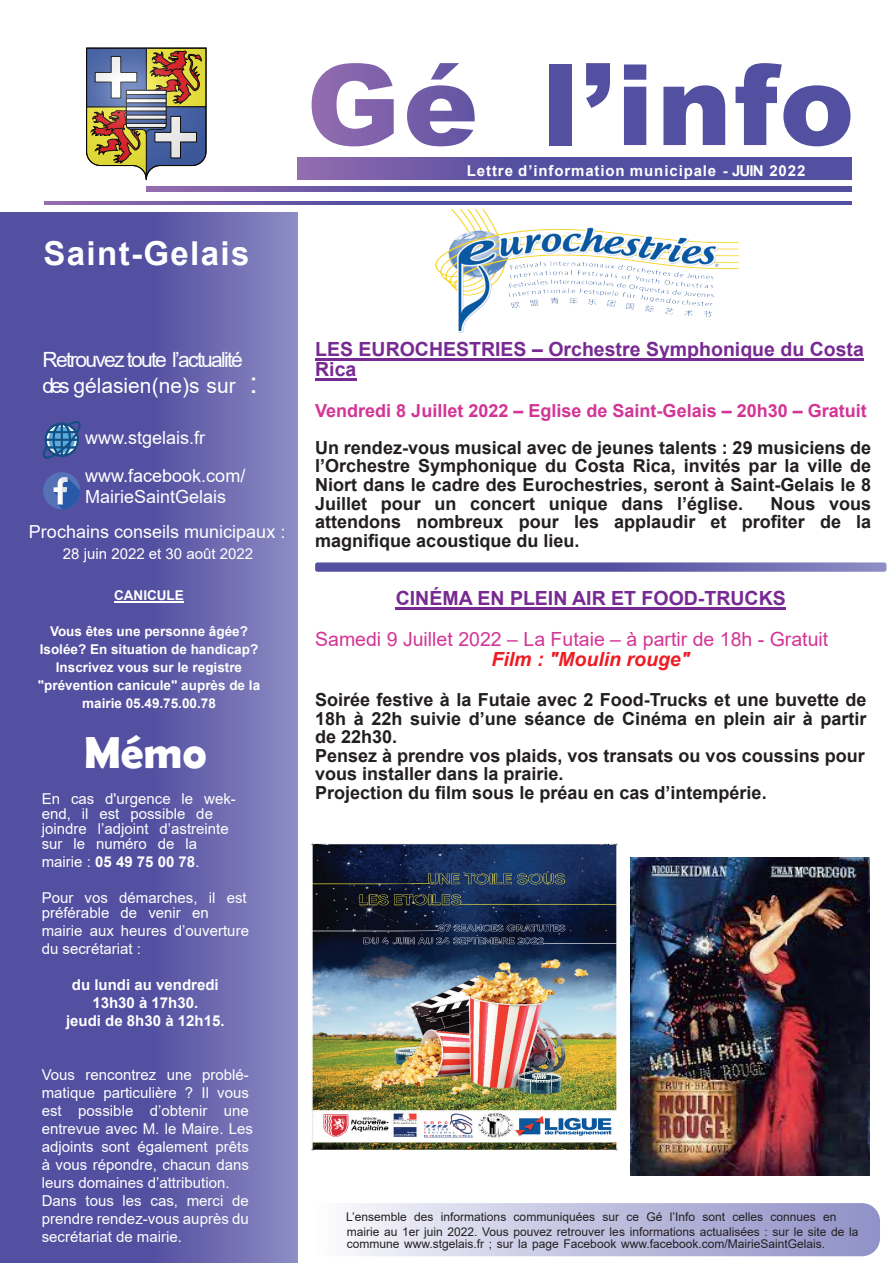
<style>
.page{position:relative;width:894px;height:1263px;background:#fff}
.page>*{position:absolute;margin:0;border:0;box-sizing:border-box;transform-origin:0 0}
.t1{font:700 45px "Berlin Sans FB Demi";color:#fff}
.t2{font:700 33px "Arial";letter-spacing:.04em;color:#fff}
.t3{font:21px/25.5px "Arial";letter-spacing:-.08em;color:#fff}
.t4{font:700 19.5px/20.1px "Arial";color:#772a91}
.t5{font:19.5px "Arial";color:#d33595}
.t6{font:italic 700 19.5px "Arial";color:#ee1d23}
.t7{font:700 18px/18.6px "Arial";color:#231f20;text-align:justify}
.t8{font:18px/37.7px "Arial";color:#fff}
.t9{font:700 18px "Arial";color:#d33595}
.t10{font:15px/18px "Arial";color:#fff}
.t11{font:700 15px/18px "Arial";color:#fff;text-align:center}
.t12{font:700 15px "Arial";letter-spacing:.06em;color:#fff}
.t13{font:700 13.5px/18px "Arial";color:#fff;text-align:center}
.t14{font:12px/14.4px "Arial";color:#231f20}
.s1{font-size:30px}
.s2{font-weight:400}
</style>
<div class="page">
<div style="left:309px;top:1203px;width:570px;height:53px;background:linear-gradient(to right,#fafafd,#8d8dc5);border-radius:18px"></div>
<svg style="left:311px;top:63px;width:82px;height:83px"></svg>
<svg style="left:407px;top:63px;width:67px;height:83px"></svg>
<div style="left:549px;top:64px;width:22px;height:81px;background:#534fa1"></div>
<svg style="left:586px;top:82px;width:23px;height:26px"></svg>
<svg style="left:624px;top:64px;width:22px;height:81px;background:#625fa9"></svg>
<svg style="left:663px;top:85px;width:62px;height:60px"></svg>
<svg style="left:735px;top:63px;width:115px;height:83px"></svg>
<svg style="left:298px;top:157px;width:552px;height:23px;background:#6054a3"></svg>
<svg style="left:146px;top:186px;width:704px;height:5px;background:#6054a3"></svg>
<svg style="left:45px;top:201px;width:805px;height:3px;background:#6054a3"></svg>
<svg style="left:0;top:213px;width:298px;height:1050px;background:#615ea9"></svg>
<hr style="left:114px;top:601px;width:70px;height:2px;background:#fff">
<svg style="left:86px;top:48px;width:120px;height:132px"></svg>
<svg style="left:42px;top:420px;width:40px;height:40px;background:#4266a2"></svg>
<div style="left:43px;top:472px;width:37px;height:37px;background:#5672b7;border-radius:50%"></div>
<svg style="left:54px;top:477px;width:26px;height:32px"></svg>
<hr style="left:315px;top:358px;width:548px;height:2px;background:#772a91">
<hr style="left:315px;top:378px;width:41px;height:2px;background:#772a91">
<svg style="left:315px;top:562px;width:571px;height:10px;background:#6c69af"></svg>
<hr style="left:395px;top:607px;width:390px;height:2px;background:#772a91">
<img style="left:435px;top:209px;width:304px;height:124px">
<img style="left:311px;top:843px;width:306px;height:307px">
<img style="left:630px;top:857px;width:239px;height:319px">
<h2 class="t2" style="left:43px;top:241px;width:207px">Saint-Gelais</h2>
<p class="t3" style="left:43px;top:349px;width:217px">Retrouvez toute l’actualité des gélasien(ne)s sur <span class="s1">:</span></p>
<p class="t8" style="left:85px;top:420px;width:162px">www.stgelais.fr www.facebook.com/</p>
<p class="t8" style="left:85px;top:480px;width:143px">MairieSaintGelais</p>
<p class="t8" style="left:29px;top:514px;width:258px">Prochains conseils municipaux :</p>
<p class="t10" style="left:63px;top:546px;width:192px">28 juin 2022 et 30 août 2022</p>
<p class="t13" style="left:114px;top:587px;width:71px">CANICULE</p>
<p class="t13" style="left:38px;top:623px;width:224px">Vous êtes une personne âgée?<br>Isolée? En situation de handicap?<br>Inscrivez vous sur le registre "prévention canicule" auprès de la mairie 05.49.75.00.78</p>
<h1 class="t1" style="left:84px;top:727px;width:124px">Mémo</h1>
<p class="t10" style="left:42px;top:793px;width:195px;line-height:15px">En cas d'urgence le wek&shy;end, il est possible de joindre l’adjoint d’astreinte sur le numéro de la</p>
<p class="t11" style="left:42px;top:854px;width:159px"><span class="s2">mairie :</span> 05 49 75 00 78<span class="s2">.</span></p>
<p class="t10" style="left:42px;top:892px;width:206px;line-height:15px">Pour vos démarches, il est préférable de venir en</p>
<p class="t10" style="left:42px;top:923px;width:209px">mairie aux heures d’ouverture du secrétariat :</p>
<p class="t11" style="left:66px;top:977px;width:160px">du lundi au vendredi<br>13h30 à 17h30.<br>jeudi de 8h30 à 12h15.</p>
<p class="t10" style="left:42px;top:1067px;width:213px">Vous rencontrez une problé&shy;matique particulière ? Il vous est possible d’obtenir une entrevue avec M. le Maire. Les adjoints sont également prêts à vous répondre, chacun dans leurs domaines d’attribution.<br>Dans tous les cas, merci de prendre rendez-vous auprès du secrétariat de mairie.</p>
<p class="t12" style="left:466px;top:165px;width:340px">Lettre d’information municipale - JUIN 2022</p>
<p class="t4" style="left:315px;top:341px;width:550px">LES EUROCHESTRIES – Orchestre Symphonique du Costa<br>Rica</p>
<p class="t9" style="left:315px;top:404px;width:553px">Vendredi 8 Juillet 2022 – Eglise de Saint-Gelais – 20h30 – Gratuit</p>
<p class="t7" style="left:315px;top:440px;width:557px">Un rendez-vous musical avec de jeunes talents : 29 musiciens de l’Orchestre Symphonique du Costa Rica, invités par la ville de Niort dans le cadre des Eurochestries, seront à Saint-Gelais le 8<br>Juillet pour un concert unique dans l’église.</p>
<p class="t7" style="left:315px;top:496px;width:557px;text-indent:455px">Nous vous attendons nombreux pour les applaudir et profiter de la magnifique acoustique du lieu.</p>
<p class="t4" style="left:395px;top:590px;width:391px">CINÉMA EN PLEIN AIR ET FOOD-TRUCKS</p>
<p class="t5" style="left:315px;top:631px;width:514px">Samedi 9 Juillet 2022 – La Futaie – à partir de 18h - Gratuit</p>
<p class="t6" style="left:491px;top:651px;width:200px">Film : "Moulin rouge"</p>
<p class="t7" style="left:315px;top:692px;width:552px;text-align:left">Soirée festive à la Futaie avec 2 Food-Trucks et une buvette de 18h à 22h suivie d’une séance de Cinéma en plein air à partir de 22h30.<br>Pensez à prendre vos plaids, vos transats ou vos coussins pour vous installer dans la prairie.<br>Projection du film sous le préau en cas d’intempérie.</p>
<p class="t14" style="left:346px;top:1211px;width:513px">L’ensemble des informations communiquées sur ce Gé l’Info sont celles connues en mairie au 1er juin 2022. Vous pouvez retrouver les informations actualisées : sur le site de la</p>
<p class="t14" style="left:346px;top:1237px;width:480px">commune www.stgelais.fr ; sur la page Facebook www.facebook.com/MairieSaintGelais.</p>
</div>
